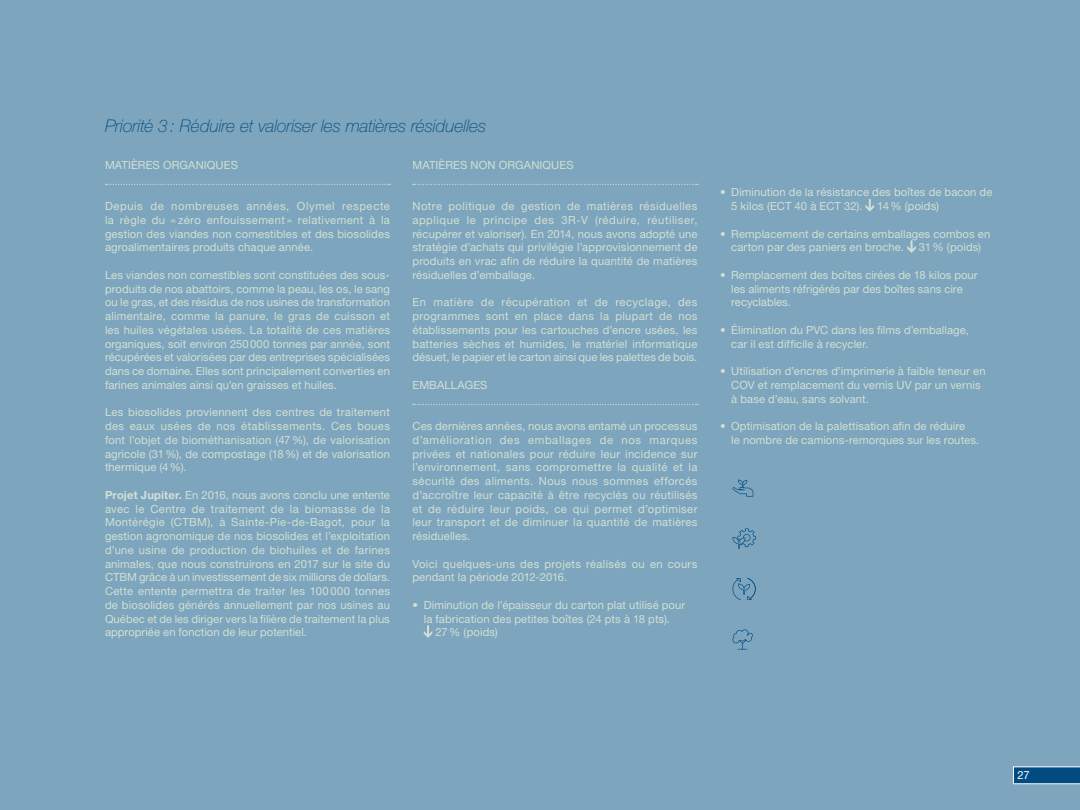
<style>
.page{position:relative;width:1080px;height:810px;background:#7da5bd}
.page>*{position:absolute;margin:0;border:0;box-sizing:border-box;transform-origin:0 0}
.Sous-titres_2e_nivea{font:italic 100 17.5px "Helvetica Neue LT Std";letter-spacing:-.005em;color:#014b80}
.Body_Text{font:11.25px/13.8px "Helvetica Neue LT Std";letter-spacing:.01em;color:#d2e0d4;text-align:justify}
.Sous-titres_3e_nivea{font:11.25px "Helvetica Neue LT Std";letter-spacing:.01em;color:#d2e0d4}
.t1{font:11.25px "Helvetica Neue LT Std";color:#fff}
.s1{font-weight:700}
</style>
<div class="page">
<svg style="left:732px;top:480px;width:21px;height:17px"></svg>
<svg style="left:732px;top:578px;width:24px;height:22px"></svg>
<svg style="left:732px;top:629px;width:21px;height:21px"></svg>
<svg style="left:732px;top:528px;width:24px;height:21px"></svg>
<svg style="left:1013px;top:767px;width:67px;height:17px"></svg>
<svg style="left:106px;top:184px;width:284px;height:1px"></svg>
<svg style="left:413px;top:184px;width:285px;height:1px"></svg>
<svg style="left:413px;top:404px;width:285px;height:1px"></svg>
<svg style="left:424px;top:625px;width:8px;height:13px"></svg>
<svg style="left:865px;top:199px;width:9px;height:13px"></svg>
<svg style="left:907px;top:240px;width:9px;height:13px"></svg>
<p class="Sous-titres_2e_nivea" style="left:105px;top:116px;width:383px">Priorité 3: Réduire et valoriser les matières résiduelles</p>
<p class="Sous-titres_3e_nivea" style="left:105px;top:158px;width:134px">MATIÈRES ORGANIQUES</p>
<p class="Body_Text" style="left:105px;top:199px;width:286px">Depuis de nombreuses années, Olymel respecte la règle du « zéro enfouissement » relativement à la gestion des viandes non comestibles et des biosolides agroalimentaires produits chaque année.</p>
<p class="Body_Text" style="left:105px;top:268px;width:287px">Les viandes non comestibles sont constituées des sous&shy;produits de nos abattoirs, comme la peau, les os, le sang ou le gras, et des résidus de nos usines de transformation alimentaire, comme la panure, le gras de cuisson et les huiles végétales usées. La totalité de ces matières organiques, soit environ 250000 tonnes par année, sont récupérées et valorisées par des entreprises spécialisées dans ce domaine. Elles sont principalement converties en farines animales ainsi qu’en graisses et huiles.</p>
<p class="Body_Text" style="left:105px;top:405px;width:287px">Les biosolides proviennent des centres de traitement des eaux usées de nos établissements. Ces boues font l’objet de biométhanisation (47%), de valorisation agricole (31%), de compostage (18%) et de valorisation thermique (4%).</p>
<p class="Body_Text" style="left:105px;top:488px;width:287px"><span class="s1">Projet Jupiter.</span> En 2016, nous avons conclu une entente avec le Centre de traitement de la biomasse de la Montérégie (CTBM), à Sainte-Pie-de-Bagot, pour la gestion agronomique de nos biosolides et l’exploitation d’une usine de production de biohuiles et de farines animales, que nous construirons en 2017 sur le site du CTBM grâce à un investissement de six millions de dollars.<br>Cette entente permettra de traiter les 100 000 tonnes de biosolides générés annuellement par nos usines au Québec et de les diriger vers la filière de traitement la plus appropriée en fonction de leur potentiel.</p>
<p class="Sous-titres_3e_nivea" style="left:412px;top:158px;width:163px">MATIÈRES NON ORGANIQUES</p>
<p class="Body_Text" style="left:412px;top:199px;width:287px">Notre politique de gestion de matières résiduelles applique le principe des 3R-V (réduire, réutiliser, récupérer et valoriser). En 2014, nous avons adopté une stratégie d’achats qui privilégie l’approvisionnement de produits en vrac afin de réduire la quantité de matières résiduelles d’emballage.</p>
<p class="Body_Text" style="left:412px;top:295px;width:287px">En matière de récupération et de recyclage, des programmes sont en place dans la plupart de nos établissements pour les cartouches d’encre usées, les batteries sèches et humides, le matériel informatique désuet, le papier et le carton ainsi que les palettes de bois.</p>
<p class="Sous-titres_3e_nivea" style="left:412px;top:378px;width:77px">EMBALLAGES</p>
<p class="Body_Text" style="left:412px;top:419px;width:287px">Ces dernières années, nous avons entamé un processus d’amélioration des emballages de nos marques privées et nationales pour réduire leur incidence sur l’environnement, sans compromettre la qualité et la sécurité des aliments. Nous nous sommes efforcés d’accroître leur capacité à être recyclés ou réutilisés et de réduire leur poids, ce qui permet d’optimiser leur transport et de diminuer la quantité de matières résiduelles.</p>
<p class="Body_Text" style="left:412px;top:556px;width:286px">Voici quelques-uns des projets réalisés ou en cours pendant la période 2012-2016.</p>
<p class="Body_Text" style="left:412px;top:598px;width:274px">• Diminution de l’épaisseur du carton plat utilisé pour</p>
<p class="Body_Text" style="left:424px;top:611px;width:248px">la fabrication des petites boîtes (24 pts à 18 pts).</p>
<p class="Body_Text" style="left:435px;top:625px;width:64px">27% (poids)</p>
<p class="Body_Text" style="left:731px;top:185px;width:263px;text-indent:-11px">• Diminution de la résistance des boîtes de bacon de<br>5 kilos (ECT 40 à ECT 32).</p>
<p class="Body_Text" style="left:877px;top:199px;width:63px">14% (poids)</p>
<p class="Body_Text" style="left:731px;top:226px;width:261px;text-indent:-11px">• Remplacement de certains emballages combos en carton par des paniers en broche.</p>
<p class="Body_Text" style="left:919px;top:240px;width:64px">31% (poids)</p>
<p class="Body_Text" style="left:731px;top:268px;width:248px;text-align:left;text-indent:-11px">• Remplacement des boîtes cirées de 18 kilos pour les aliments réfrigérés par des boîtes sans cire recyclables.</p>
<p class="Body_Text" style="left:731px;top:323px;width:239px;text-indent:-11px">• Élimination du PVC dans les films d’emballage, car il est difficile à recycler.</p>
<p class="Body_Text" style="left:731px;top:364px;width:256px;text-align:left;text-indent:-11px">• Utilisation d’encres d’imprimerie à faible teneur en<br>COV et remplacement du vernis UV par un vernis à base d’eau, sans solvant.</p>
<p class="Body_Text" style="left:731px;top:419px;width:249px;text-indent:-11px">• Optimisation de la palettisation afin de réduire<br>le nombre de camions-remorques sur les routes.</p>
<p class="t1" style="left:1018px;top:769px;width:14px">27</p>
</div>
